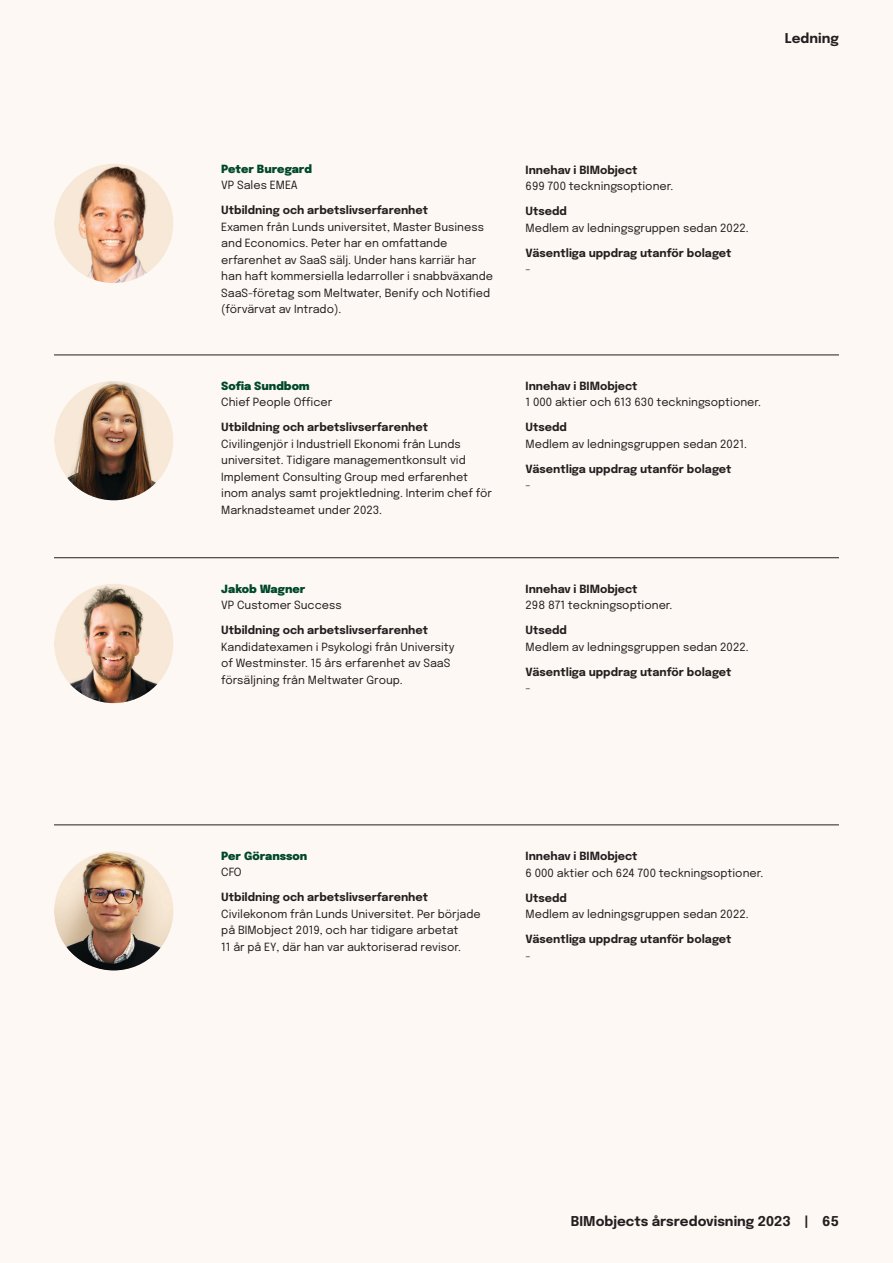
<style>
.page{position:relative;width:893px;height:1263px;background:#fdf8f3}
.page>*{position:absolute;margin:0;border:0;box-sizing:border-box;transform-origin:0 0}
.Svart_höger{font:700 13.5px "Epilogue";color:#231f20}
.Mellanrubrik_-_F{font:11.25px/16.5px "Epilogue";color:#231f20}
.Mellanrubrik_-_F-2{font:700 11.25px/16.5px "Epilogue";color:#231f20}
.Mellanrubrik_-_F-3{font:900 11.25px/16.5px "Epilogue";color:#00482a}
.s1{font-weight:400;color:#231f20}
.s2{font-weight:700}
.s3{font-weight:900;color:#00482a}
.s4{font-weight:400}
</style>
<div class="page">
<hr style="left:54px;top:355px;width:785px;height:1px;background:#231f20">
<hr style="left:54px;top:557px;width:785px;height:1px;background:#231f20">
<hr style="left:54px;top:825px;width:785px;height:1px;background:#231f20">
<img style="left:54px;top:584px;width:119px;height:119px;border-radius:60px">
<img style="left:54px;top:851px;width:119px;height:119px;border-radius:60px">
<img style="left:54px;top:164px;width:119px;height:119px;border-radius:60px">
<img style="left:54px;top:381px;width:119px;height:119px;border-radius:60px">
<p class="Svart_höger" style="left:785px;top:28px;width:56px">Ledning</p>
<p class="Mellanrubrik_-_F-3" style="left:221px;top:160px;width:92px">Peter Buregard<br><span class="s1">VP Sales EMEA</span></p>
<p class="Mellanrubrik_-_F" style="left:221px;top:201px;width:273px"><span class="s2">Utbildning och arbetslivserfarenhet<br></span>Examen från Lunds universitet, Master Business and Economics. Peter har en omfattande erfarenhet av SaaS sälj. Under hans karriär har han haft kommersiella ledarroller i snabbväxande SaaS-företag som Meltwater, Benify och Notified (förvärvat av Intrado).</p>
<p class="Mellanrubrik_-_F" style="left:221px;top:377px;width:112px"><span class="s3">Sofia Sundbom<br></span>Chief People Officer</p>
<p class="Mellanrubrik_-_F" style="left:221px;top:418px;width:272px"><span class="s2">Utbildning och arbetslivserfarenhet </span>Civilingenjör i Industriell Ekonomi från Lunds universitet. Tidigare managementkonsult vid Implement Consulting Group med erfarenhet inom analys samt projektledning. Interim chef för Marknadsteamet under 2023.</p>
<p class="Mellanrubrik_-_F" style="left:221px;top:580px;width:122px"><span class="s3">Jakob Wagner<br></span>VP Customer Success</p>
<p class="Mellanrubrik_-_F" style="left:221px;top:621px;width:235px"><span class="s2">Utbildning och arbetslivserfarenhet </span>Kandidatexamen i Psykologi från University of Westminster. 15 års erfarenhet av SaaS försäljning från Meltwater Group.</p>
<p class="Mellanrubrik_-_F" style="left:526px;top:161px;width:149px"><span class="s2">Innehav i BIMobject<br></span>699 700 teckningsoptioner.</p>
<p class="Mellanrubrik_-_F" style="left:526px;top:202px;width:225px"><span class="s2">Utsedd<br></span>Medlem av ledningsgruppen sedan 2022.</p>
<p class="Mellanrubrik_-_F-2" style="left:526px;top:244px;width:207px">Väsentliga uppdrag utanför bolaget <span class="s4">-</span></p>
<p class="Mellanrubrik_-_F" style="left:526px;top:377px;width:237px"><span class="s2">Innehav i BIMobject<br></span>1 000 aktier och 613 630 teckningsoptioner.</p>
<p class="Mellanrubrik_-_F" style="left:526px;top:418px;width:223px"><span class="s2">Utsedd<br></span>Medlem av ledningsgruppen sedan 2021.</p>
<p class="Mellanrubrik_-_F-2" style="left:526px;top:460px;width:207px">Väsentliga uppdrag utanför bolaget <span class="s4">-</span></p>
<p class="Mellanrubrik_-_F" style="left:526px;top:580px;width:148px"><span class="s2">Innehav i BIMobject<br></span>298 871 teckningsoptioner.</p>
<p class="Mellanrubrik_-_F" style="left:526px;top:621px;width:225px"><span class="s2">Utsedd<br></span>Medlem av ledningsgruppen sedan 2022.</p>
<p class="Mellanrubrik_-_F-2" style="left:526px;top:663px;width:207px">Väsentliga uppdrag utanför bolaget <span class="s4">-</span></p>
<p class="Mellanrubrik_-_F-3" style="left:221px;top:847px;width:88px">Per Göransson<br><span class="s1">CFO</span></p>
<p class="Mellanrubrik_-_F" style="left:221px;top:888px;width:261px"><span class="s2">Utbildning och arbetslivserfarenhet </span>Civilekonom från Lunds Universitet. Per började på BIMobject 2019, och har tidigare arbetat<br>11 år på EY, där han var auktoriserad revisor.</p>
<p class="Mellanrubrik_-_F" style="left:526px;top:847px;width:239px"><span class="s2">Innehav i BIMobject<br></span>6 000 aktier och 624 700 teckningsoptioner.</p>
<p class="Mellanrubrik_-_F" style="left:526px;top:888px;width:225px"><span class="s2">Utsedd<br></span>Medlem av ledningsgruppen sedan 2022.</p>
<p class="Mellanrubrik_-_F-2" style="left:526px;top:930px;width:207px">Väsentliga uppdrag utanför bolaget <span class="s4">-</span></p>
<p class="Svart_höger" style="left:571px;top:1212px;width:269px">BIMobjects årsredovisning 2023 | 65</p>
</div>
